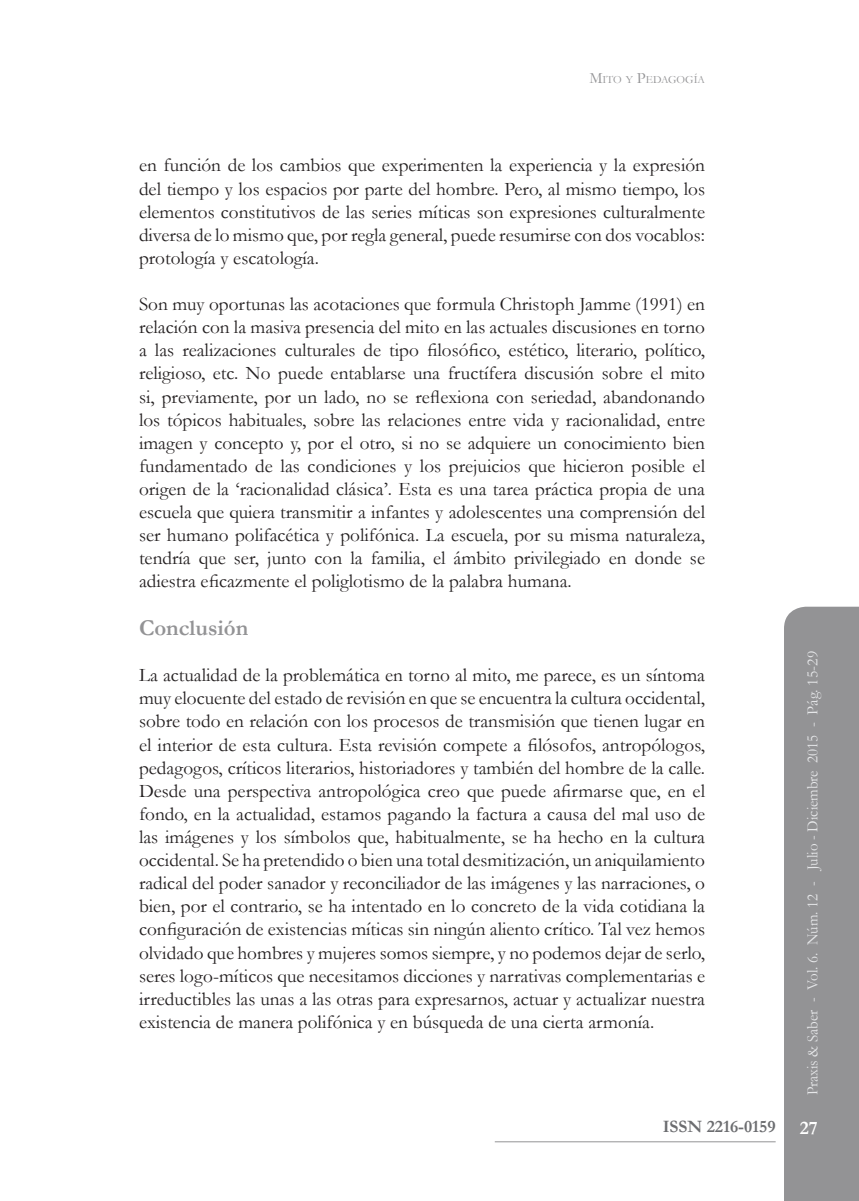
<style>
.page{position:relative;width:859px;height:1201px;background:#fff}
.page>*{position:absolute;margin:0;border:0;box-sizing:border-box;transform-origin:0 0}
.t1{font:700 22.75px "Garamond";color:#939395}
.t2{font:19.25px/23.1px "Garamond";color:#231f20;text-align:justify}
.t3{font:700 19.25px "Garamond";color:#fff}
.t4{font:700 17.5px "Garamond";color:#6c6d70}
.t5{font:15.75px "Garamond";color:#e6e7e9;scale:.95 1}
.t6{font:11.03px "Garamond";color:#939395}
.s1{font-size:15.75px}
</style>
<div class="page">
<div style="left:784px;top:606px;width:74px;height:594px;background:#939395"></div>
<hr style="left:494px;top:1141px;width:281px;height:1px;background:#939395">
<p class="t6" style="left:589px;top:72px;width:117px"><span class="s1">M</span>ITO Y <span class="s1">P</span>EDAGOGÍA</p>
<p class="t2" style="left:139px;top:153px;width:567px">en función de los cambios que experimenten la experiencia y la expresión del tiempo y los espacios por parte del hombre. Pero, al mismo tiempo, los elementos constitutivos de las series míticas son expresiones culturalmente diversa de lo mismo que, por regla general, puede resumirse con dos vocablos: protología y escatología.</p>
<p class="t2" style="left:139px;top:292px;width:567px">Son muy oportunas las acotaciones que formula Christoph Jamme (1991) en relación con la masiva presencia del mito en las actuales discusiones en torno a las realizaciones culturales de tipo filosófico, estético, literario, político, religioso, etc. No puede entablarse una fructífera discusión sobre el mito si, previamente, por un lado, no se reflexiona con seriedad, abandonando los tópicos habituales, sobre las relaciones entre vida y racionalidad, entre imagen y concepto y, por el otro, si no se adquiere un conocimiento bien fundamentado de las condiciones y los prejuicios que hicieron posible el origen de la ‘racionalidad clásica’. Esta es una tarea práctica propia de una escuela que quiera transmitir a infantes y adolescentes una comprensión del ser humano polifacética y polifónica. La escuela, por su misma naturaleza, tendría que ser, junto con la familia, el ámbito privilegiado en donde se adiestra eficazmente el poliglotismo de la palabra humana.</p>
<p class="t1" style="left:139px;top:612px;width:111px">Conclusión</p>
<p class="t2" style="left:139px;top:663px;width:567px">La actualidad de la problemática en torno al mito, me parece, es un síntoma muy elocuente del estado de revisión en que se encuentra la cultura occidental, sobre todo en relación con los procesos de transmisión que tienen lugar en el interior de esta cultura. Esta revisión compete a filósofos, antropólogos, pedagogos, críticos literarios, historiadores y también del hombre de la calle.<br>Desde una perspectiva antropológica creo que puede afirmarse que, en el fondo, en la actualidad, estamos pagando la factura a causa del mal uso de las imágenes y los símbolos que, habitualmente, se ha hecho en la cultura occidental. Se ha pretendido o bien una total desmitización, un aniquilamiento radical del poder sanador y reconciliador de las imágenes y las narraciones, o bien, por el contrario, se ha intentado en lo concreto de la vida cotidiana la configuración de existencias míticas sin ningún aliento crítico. Tal vez hemos olvidado que hombres y mujeres somos siempre, y no podemos dejar de serlo, seres logo-míticos que necesitamos dicciones y narrativas complementarias e irreductibles las unas a las otras para expresarnos, actuar y actualizar nuestra existencia de manera polifónica y en búsqueda de una cierta armonía.</p>
<p class="t5" style="left:801px;top:1095px;width:469px;rotate:-90deg">Praxis &amp; Saber - Vol. 6. Núm. 12 - Julio - Diciembre 2015 - Pág. 15-29</p>
<p class="t4" style="left:662px;top:1114px;width:114px">ISSN 2216-0159</p>
<p class="t3" style="left:799px;top:1114px;width:20px">27</p>
</div>
